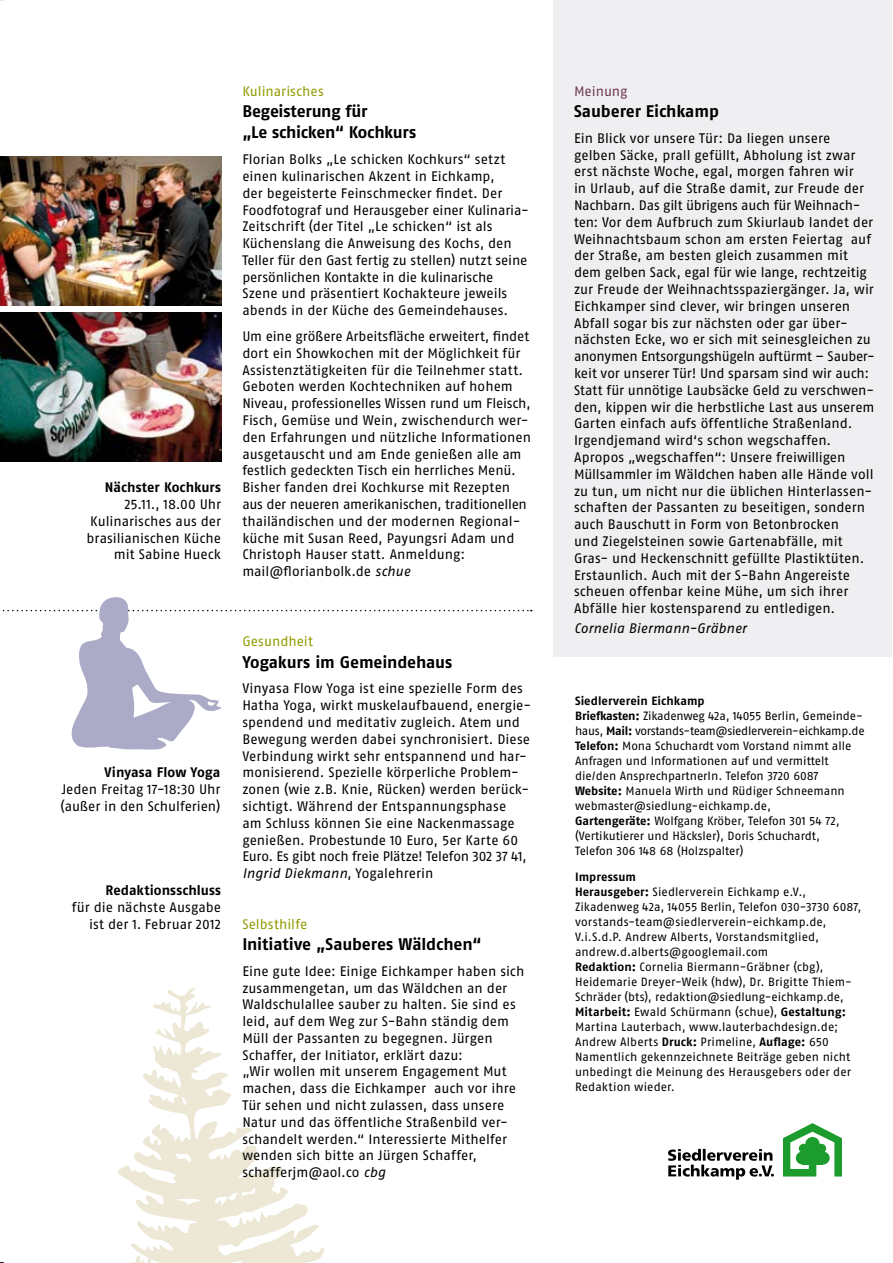
<style>
.page{position:relative;width:893px;height:1263px;background:#fff}
.page>*{position:absolute;margin:0;border:0;box-sizing:border-box;transform-origin:0 0}
.t1{font:16.8px/21.3px "Econy Fago Bold Lf";letter-spacing:-.01em;color:#000}
.t2{font:13.8px/16.8px "Econy Fago Roman Lf";color:#000}
.t3{font:13.8px "Econy Fago Roman It Lf";color:#000}
.t4{font:13.8px "Econy Fago Bold Lf";letter-spacing:.005em;color:#000}
.t5{font:13.8px "Econy Fago Roman Lf";color:#929b00}
.t6{font:13.8px "Econy Fago Roman Lf";letter-spacing:-.005em;color:#6f3852}
.t7{font:12px/15px "Econy Fago Roman Lf";color:#000}
.t8{font:12px "Econy Fago Bold Lf";letter-spacing:.005em;color:#000}
.s1{font-family:"Econy Fago Roman It Lf"}
.s2{font-family:"Econy Fago Roman Lf"}
.s3{font-family:"Econy Fago Bold Lf"}
</style>
<div class="page">
<svg style="left:118px;top:988px;width:207px;height:275px"></svg>
<div style="left:553px;top:0;width:338px;height:657px;background:#efeff1"></div>
<img style="left:0;top:156px;width:221px;height:149px">
<img style="left:0;top:312px;width:221px;height:149px">
<svg style="left:783px;top:1123px;width:59px;height:53px"></svg>
<div style="left:805px;top:1137px;width:15px;height:14px;background:#1c9c2c;border-radius:50%"></div>
<div style="left:816px;top:1144px;width:10px;height:9px;background:#1c9c2c;border-radius:50%"></div>
<div style="left:799px;top:1144px;width:10px;height:9px;background:#1c9c2c;border-radius:50%"></div>
<div style="left:816px;top:1151px;width:14px;height:13px;background:#1c9c2c;border-radius:50%"></div>
<div style="left:796px;top:1151px;width:13px;height:13px;background:#1c9c2c;border-radius:50%"></div>
<div style="left:802px;top:1148px;width:21px;height:16px;background:#1c9c2c"></div>
<svg style="left:668px;top:1149px;width:106px;height:31px"></svg>
<svg style="left:2px;top:597px;width:530px;height:153px"></svg>
<div style="left:0;top:625px;width:13px;height:33px;background:#fff"></div>
<p class="t4" style="left:105px;top:479px;width:118px">Nächster Kochkurs</p>
<p class="t2" style="left:87px;top:496px;width:136px;text-align:right">25.11., 18.00 Uhr<br>Kulinarisches aus der brasilianischen Küche mit Sabine Hueck</p>
<p class="t5" style="left:242px;top:83px;width:83px">Kulinarisches</p>
<p class="t1" style="left:242px;top:100px;width:175px">Begeisterung für<br>„Le schicken“ Kochkurs</p>
<p class="t2" style="left:242px;top:151px;width:288px">Florian Bolks „Le schicken Kochkurs“ setzt einen kulinarischen Akzent in Eichkamp,<br>der begeisterte Feinschmecker findet. Der Foodfotograf und Herausgeber einer Kulinaria-Zeitschrift (der Titel „Le schicken“ ist als Küchenslang die Anweisung des Kochs, den Teller für den Gast fertig zu stellen) nutzt seine persönlichen Kontakte in die kulinarische Szene und präsentiert Kochakteure jeweils abends in der Küche des Gemeindehauses.</p>
<p class="t2" style="left:242px;top:328px;width:290px">Um eine größere Arbeitsfläche erweitert, findet dort ein Showkochen mit der Möglichkeit für Assistenztätigkeiten für die Teilnehmer statt.<br>Geboten werden Kochtechniken auf hohem Niveau, professionelles Wissen rund um Fleisch, Fisch, Gemüse und Wein, zwischendurch wer&shy;den Erfahrungen und nützliche Informationen ausgetauscht und am Ende genießen alle am festlich gedeckten Tisch ein herrliches Menü.<br>Bisher fanden drei Kochkurse mit Rezepten aus der neueren amerikanischen, traditionellen thailändischen und der modernen Regional&shy;küche mit Susan Reed, Payungsri Adam und Christoph Hauser statt. Anmeldung: mail@florianbolk.de <span class="s1">schue</span></p>
<p class="t4" style="left:105px;top:764px;width:117px">Vinyasa Flow Yoga</p>
<p class="t2" style="left:61px;top:780px;width:161px">Jeden Freitag 17-18:30 Uhr (außer in den Schulferien)</p>
<p class="t4" style="left:106px;top:882px;width:117px">Redaktionsschluss</p>
<p class="t2" style="left:72px;top:898px;width:151px;text-align:right">für die nächste Ausgabe ist der 1. Februar 2012</p>
<p class="t5" style="left:242px;top:633px;width:72px">Gesundheit</p>
<p class="t1" style="left:242px;top:651px;width:212px">Yogakurs im Gemeindehaus</p>
<p class="t2" style="left:242px;top:680px;width:290px">Vinyasa Flow Yoga ist eine spezielle Form des Hatha Yoga, wirkt muskelaufbauend, energie&shy;spendend und meditativ zugleich. Atem und Bewegung werden dabei synchronisiert. Diese Verbindung wirkt sehr entspannend und har&shy;monisierend. Spezielle körperliche Problem&shy;zonen (wie z.B. Knie, Rücken) werden berück&shy;sichtigt. Während der Entspannungsphase<br>am Schluss können Sie eine Nackenmassage genießen. Probestunde 10 Euro, 5er Karte 60<br>Euro. Es gibt noch freie Plätze! Telefon 302 37 41,</p>
<p class="t3" style="left:242px;top:865px;width:193px">Ingrid Diekmann<span class="s2">, Yogalehrerin</span></p>
<p class="t5" style="left:242px;top:916px;width:66px">Selbsthilfe</p>
<p class="t1" style="left:242px;top:933px;width:241px">Initiative „Sauberes Wäldchen“</p>
<p class="t2" style="left:242px;top:962px;width:283px">Eine gute Idee: Einige Eichkamper haben sich zusammengetan, um das Wäldchen an der Waldschulallee sauber zu halten. Sie sind es leid, auf dem Weg zur S-Bahn ständig dem Müll der Passanten zu begegnen. Jürgen Schaffer, der Initiator, erklärt dazu:<br>„Wir wollen mit unserem Engagement Mut machen, dass die Eichkamper auch vor ihre Tür sehen und nicht zulassen, dass unsere Natur und das öffentliche Straßenbild ver&shy;schandelt werden.“ Interessierte Mithelfer wenden sich bitte an Jürgen Schaffer, schafferjm@aol.co <span class="s1">cbg</span></p>
<p class="t6" style="left:574px;top:83px;width:55px">Meinung</p>
<p class="t1" style="left:574px;top:100px;width:147px">Sauberer Eichkamp</p>
<p class="t2" style="left:574px;top:129px;width:302px">Ein Blick vor unsere Tür: Da liegen unsere gelben Säcke, prall gefüllt, Abholung ist zwar erst nächste Woche, egal, morgen fahren wir<br>in Urlaub, auf die Straße damit, zur Freude der Nachbarn. Das gilt übrigens auch für Weihnach&shy;ten: Vor dem Aufbruch zum Skiurlaub landet der Weihnachtsbaum schon am ersten Feiertag auf der Straße, am besten gleich zusammen mit dem gelben Sack, egal für wie lange, rechtzeitig zur Freude der Weihnachtsspaziergänger. Ja, wir Eichkamper sind clever, wir bringen unseren Abfall sogar bis zur nächsten oder gar über&shy;nächsten Ecke, wo er sich mit seinesgleichen zu anonymen Entsorgungshügeln auftürmt – Sauber&shy;keit vor unserer Tür! Und sparsam sind wir auch:<br>Statt für unnötige Laubsäcke Geld zu verschwen&shy;den, kippen wir die herbstliche Last aus unserem Garten einfach aufs öffentliche Straßenland.<br>Irgendjemand wird‘s schon wegschaffen.<br>Apropos „wegschaffen“: Unsere freiwilligen Müllsammler im Wäldchen haben alle Hände voll zu tun, um nicht nur die üblichen Hinterlassen&shy;schaften der Passanten zu beseitigen, sondern auch Bauschutt in Form von Betonbrocken<br>und Ziegelsteinen sowie Gartenabfälle, mit Gras- und Heckenschnitt gefüllte Plastiktüten.<br>Erstaunlich. Auch mit der S-Bahn Angereiste scheuen offenbar keine Mühe, um sich ihrer Abfälle hier kostensparend zu entledigen.</p>
<p class="t3" style="left:574px;top:620px;width:174px">Cornelia Biermann-Gräbner</p>
<p class="t8" style="left:575px;top:694px;width:131px">Siedlerverein Eichkamp</p>
<p class="t7" style="left:575px;top:708px;width:291px"><span class="s3">Briefkasten:</span> Zikadenweg 42a, 14055 Berlin, Gemeinde&shy;haus, <span class="s3">Mail:</span> vorstands-team@siedlerverein-eichkamp.de <span class="s3">Telefon:</span> Mona Schuchardt vom Vorstand nimmt alle Anfragen und Informationen auf und vermittelt die/den AnsprechpartnerIn. Telefon 3720 6087<br><span class="s3">Website:</span> Manuela Wirth und Rüdiger Schneemann webmaster@siedlung-eichkamp.de,<br><span class="s3">Gartengeräte:</span> Wolfgang Kröber, Telefon 301 54 72, (Vertikutierer und Häcksler), Doris Schuchardt,<br>Telefon 306 148 68 (Holzspalter)</p>
<p class="t8" style="left:575px;top:870px;width:62px">Impressum</p>
<p class="t7" style="left:575px;top:884px;width:288px"><span class="s3">Herausgeber:</span> Siedlerverein Eichkamp e.V., Zikadenweg 42a, 14055 Berlin, Telefon 030-3730 6087, vorstands-team@siedlerverein-eichkamp.de, V.i.S.d.P. Andrew Alberts, Vorstandsmitglied, andrew.d.alberts@googlemail.com<br><span class="s3">Redaktion:</span> Cornelia Biermann-Gräbner (cbg), Heidemarie Dreyer-Weik (hdw), Dr. Brigitte Thiem-Schräder (bts), redaktion@siedlung-eichkamp.de, <span class="s3">Mitarbeit:</span> Ewald Schürmann (schue), <span class="s3">Gestaltung:<br></span>Martina Lauterbach, www.lauterbachdesign.de; Andrew Alberts <span class="s3">Druck:</span> Primeline, <span class="s3">Auflage:</span> 650<br>Namentlich gekennzeichnete Beiträge geben nicht unbedingt die Meinung des Herausgebers oder der Redaktion wieder.</p>
</div>
